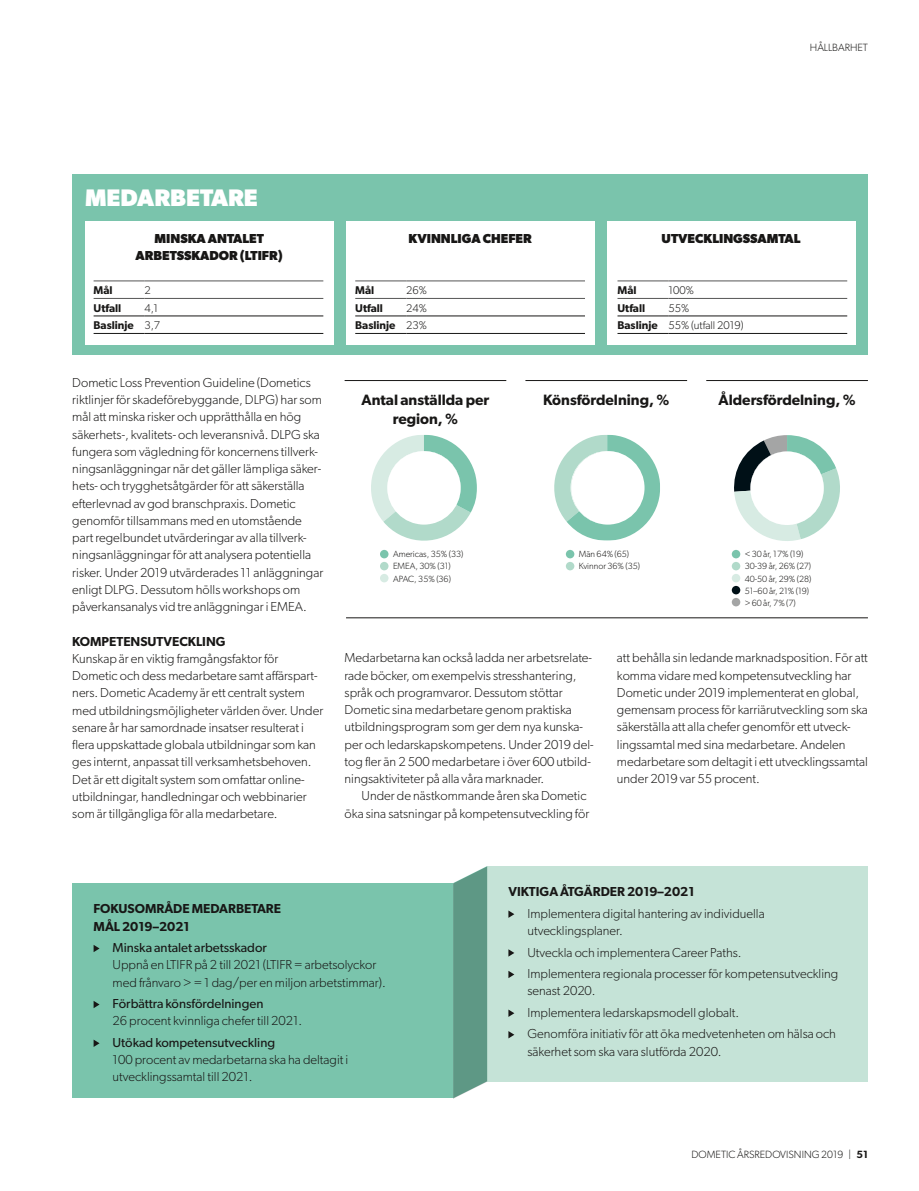
<style>
.page{position:relative;width:919px;height:1191px;background:#fff}
.page>*{position:absolute;margin:0;border:0;box-sizing:border-box;transform-origin:0 0}
.t1{font:700 24px "Gibson";color:#fff}
.t2{font:600 15px/18.8px "Gibson";color:#181716;text-align:center}
.t3{font:300 13.05px/17.2px "Gibson";color:#181716}
.t4{font:600 13.05px/17.2px "Gibson";color:#181716}
.t5{font:13.05px "Gibson";color:#181716}
.t6{font:700 13.05px/17.2px "Gibson";color:#181716;text-align:center}
.t7{font:600 11.25px/17.5px "Gibson";color:#181716;text-align:right}
.t8{font:300 11.25px/17.5px "Gibson";color:#181716;text-align:center}
.t9{font:300 10.5px "Gibson";color:#181716}
.t10{font:300 9px/12px "Gibson";color:#181716}
.s1{font-weight:300}
.s2{font-weight:600}
</style>
<div class="page">
<hr style="left:344px;top:380px;width:162px;height:1px;background:#181716">
<div style="left:380px;top:550px;width:8px;height:8px;background:#7ac4ac;border-radius:50%"></div>
<div style="left:380px;top:562px;width:8px;height:8px;background:#b1daca;border-radius:50%"></div>
<div style="left:380px;top:574px;width:8px;height:8px;background:#d7ebe3;border-radius:50%"></div>
<svg style="left:371px;top:435px;width:106px;height:106px"></svg>
<div style="left:387px;top:451px;width:73px;height:73px;background:#fff;border-radius:50%"></div>
<hr style="left:525px;top:380px;width:162px;height:1px;background:#181716">
<div style="left:566px;top:550px;width:8px;height:8px;background:#7ac4ac;border-radius:50%"></div>
<div style="left:566px;top:562px;width:8px;height:8px;background:#b1daca;border-radius:50%"></div>
<svg style="left:554px;top:435px;width:106px;height:105px"></svg>
<div style="left:570px;top:451px;width:73px;height:73px;background:#fff;border-radius:50%"></div>
<hr style="left:706px;top:380px;width:161px;height:1px;background:#181716">
<div style="left:731px;top:550px;width:9px;height:8px;background:#7ac4ac;border-radius:50%"></div>
<div style="left:731px;top:562px;width:9px;height:8px;background:#b1daca;border-radius:50%"></div>
<div style="left:731px;top:574px;width:9px;height:8px;background:#d7ebe3;border-radius:50%"></div>
<div style="left:731px;top:586px;width:9px;height:8px;background:#001017;border-radius:50%"></div>
<div style="left:731px;top:598px;width:9px;height:8px;background:#a4a5a5;border-radius:50%"></div>
<svg style="left:734px;top:435px;width:106px;height:106px"></svg>
<div style="left:750px;top:451px;width:73px;height:73px;background:#fff;border-radius:50%"></div>
<div style="left:72px;top:883px;width:381px;height:215px;background:#7ac4ac"></div>
<svg style="left:94px;top:945px;width:5px;height:7px"></svg>
<svg style="left:94px;top:1001px;width:5px;height:7px"></svg>
<svg style="left:94px;top:1040px;width:5px;height:7px"></svg>
<div style="left:487px;top:866px;width:380px;height:215px;background:#c5e3d7"></div>
<svg style="left:508px;top:910px;width:6px;height:8px"></svg>
<svg style="left:508px;top:949px;width:6px;height:7px"></svg>
<svg style="left:508px;top:971px;width:6px;height:7px"></svg>
<svg style="left:508px;top:1009px;width:6px;height:8px"></svg>
<svg style="left:508px;top:1031px;width:6px;height:7px"></svg>
<svg style="left:453px;top:866px;width:34px;height:232px;background:#699f8e"></svg>
<div style="left:72px;top:174px;width:795px;height:181px;background:#7ac4ac"></div>
<div style="left:85px;top:221px;width:248px;height:123px;background:#fff"></div>
<div style="left:346px;top:221px;width:248px;height:123px;background:#fff"></div>
<div style="left:607px;top:221px;width:248px;height:123px;background:#fff"></div>
<hr style="left:94px;top:316px;width:51px;height:1px;background:#181716">
<hr style="left:145px;top:316px;width:178px;height:1px;background:#181716">
<hr style="left:94px;top:333px;width:51px;height:1px;background:#181716">
<hr style="left:145px;top:333px;width:178px;height:1px;background:#181716">
<hr style="left:94px;top:281px;width:51px;height:1px;background:#565655">
<hr style="left:145px;top:281px;width:178px;height:1px;background:#565655">
<hr style="left:94px;top:298px;width:51px;height:1px;background:#565655">
<hr style="left:145px;top:298px;width:178px;height:1px;background:#565655">
<hr style="left:355px;top:316px;width:51px;height:1px;background:#181716">
<hr style="left:406px;top:316px;width:179px;height:1px;background:#181716">
<hr style="left:355px;top:333px;width:51px;height:1px;background:#181716">
<hr style="left:406px;top:333px;width:179px;height:1px;background:#181716">
<hr style="left:355px;top:281px;width:51px;height:1px;background:#565655">
<hr style="left:406px;top:281px;width:179px;height:1px;background:#565655">
<hr style="left:355px;top:298px;width:51px;height:1px;background:#565655">
<hr style="left:406px;top:298px;width:179px;height:1px;background:#565655">
<hr style="left:617px;top:316px;width:51px;height:1px;background:#181716">
<hr style="left:668px;top:316px;width:179px;height:1px;background:#181716">
<hr style="left:617px;top:333px;width:51px;height:1px;background:#181716">
<hr style="left:668px;top:333px;width:179px;height:1px;background:#181716">
<hr style="left:617px;top:281px;width:51px;height:1px;background:#565655">
<hr style="left:668px;top:281px;width:179px;height:1px;background:#565655">
<hr style="left:617px;top:298px;width:51px;height:1px;background:#565655">
<hr style="left:668px;top:298px;width:179px;height:1px;background:#565655">
<hr style="left:346px;top:617px;width:521px;height:1px;background:#181716">
<p class="t9" style="left:809px;top:41px;width:15px">Hållbarhet</p>
<h1 class="t1" style="left:85px;top:183px;width:174px">MEDARBETARE</h1>
<p class="t6" style="left:136px;top:229px;width:149px">MINSKA ANTALET<br>ARBETSSKADOR (LTIFR)</p>
<p class="t6" style="left:408px;top:229px;width:125px">KVINNLIGA CHEFER</p>
<p class="t6" style="left:661px;top:229px;width:140px">UTVECKLINGSSAMTAL</p>
<p class="t7" style="left:94px;top:281px;width:20px">Mål</p>
<p class="t8" style="left:145px;top:281px;width:8px">2</p>
<p class="t7" style="left:94px;top:299px;width:29px">Utfall</p>
<p class="t7" style="left:94px;top:299px;width:68px"><span class="s1">4,1<br></span>Baslinje <span class="s1">3,7</span></p>
<p class="t7" style="left:355px;top:281px;width:20px">Mål</p>
<p class="t8" style="left:406px;top:281px;width:22px">26%</p>
<p class="t7" style="left:355px;top:299px;width:29px">Utfall</p>
<p class="t7" style="left:355px;top:299px;width:73px"><span class="s1">24%<br></span>Baslinje <span class="s1">23%</span></p>
<p class="t7" style="left:617px;top:281px;width:20px">Mål</p>
<p class="t8" style="left:668px;top:281px;width:27px">100%</p>
<p class="t7" style="left:617px;top:299px;width:29px">Utfall</p>
<p class="t8" style="left:617px;top:299px;width:127px">55%<br><span class="s2">Baslinje</span> 55% (utfall 2019)</p>
<p class="t3" style="left:72px;top:373px;width:252px">Dometic Loss Prevention Guideline (Dometics riktlinjer för skadeförebyggande, DLPG) har som mål att minska risker och upprätthålla en hög säkerhets-, kvalitets- och leveransnivå. DLPG ska fungera som vägledning för koncernens tillverk&shy;ningsanläggningar när det gäller lämpliga säker&shy;hets- och trygghetsåtgärder för att säkerställa efterlevnad av god branschpraxis. Dometic genomför tillsammans med en utomstående part regelbundet utvärderingar av alla tillverk&shy;ningsanläggningar för att analysera potentiella risker. Under 2019 utvärderades 11 anläggningar enligt DLPG. Dessutom hölls workshops om påverkansanalys vid tre anläggningar i EMEA.</p>
<p class="t4" style="left:72px;top:632px;width:155px">KOMPETENSUTVECKLING</p>
<p class="t3" style="left:72px;top:649px;width:252px">Kunskap är en viktig framgångsfaktor för Dometic och dess medarbetare samt affärspart&shy;ners. Dometic Academy är ett centralt system med utbildningsmöjligheter världen över. Under senare år har samordnade insatser resulterat i flera uppskattade globala utbildningar som kan ges internt, anpassat till verksamhetsbehoven.<br>Det är ett digitalt system som omfattar online&shy;utbildningar, handledningar och webbinarier som är tillgängliga för alla medarbetare.</p>
<p class="t2" style="left:361px;top:390px;width:129px">Antal anställda per region, %</p>
<p class="t10" style="left:393px;top:548px;width:72px">Americas, 35% (33)<br>EMEA, 30% (31)<br>APAC, 35% (36)</p>
<p class="t2" style="left:543px;top:390px;width:128px">Könsfördelning, %</p>
<p class="t2" style="left:718px;top:390px;width:139px">Åldersfördelning, %</p>
<p class="t10" style="left:579px;top:548px;width:63px">Män 64% (65)<br>Kvinnor 36% (35)</p>
<p class="t10" style="left:744px;top:548px;width:68px">&lt;30 år, 17% (19)<br>30-39 år, 26% (27)<br>40-50 år, 29% (28)</p>
<p class="t10" style="left:744px;top:585px;width:66px;line-height:11.1px">51–60 år, 21% (19) &gt;60 år, 7% (7)</p>
<p class="t3" style="left:344px;top:649px;width:250px">Medarbetarna kan också ladda ner arbetsrelate&shy;rade böcker, om exempelvis stresshantering, språk och programvaror. Dessutom stöttar Dometic sina medarbetare genom praktiska utbildningsprogram som ger dem nya kunska&shy;per och ledarskapskompetens. Under 2019 del&shy;tog fler än 2 500 medarbetare i över 600 utbild&shy;ningsaktiviteter på alla våra marknader.</p>
<p class="t3" style="left:344px;top:787px;width:246px;text-align:right">Under de nästkommande åren ska Dometic öka sina satsningar på kompetensutveckling för</p>
<p class="t3" style="left:617px;top:649px;width:252px">att behålla sin ledande marknadsposition. För att komma vidare med kompetensutveckling har Dometic under 2019 implementerat en global, gemensam process för karriärutveckling som ska säkerställa att alla chefer genomför ett utveck&shy;lingssamtal med sina medarbetare. Andelen medarbetare som deltagit i ett utvecklingssamtal under 2019 var 55 procent.</p>
<p class="t4" style="left:94px;top:900px;width:189px">FOKUSOMRÅDE MEDARBETARE<br>MÅL 2019–2021</p>
<p class="t5" style="left:113px;top:939px;width:156px">Minska antalet arbetsskador</p>
<p class="t3" style="left:113px;top:956px;width:275px">Uppnå en LTIFR på 2 till 2021 (LTIFR = arbetsolyckor med frånvaro &gt; = 1 dag/per en miljon arbetstimmar).</p>
<p class="t5" style="left:113px;top:995px;width:152px">Förbättra könsfördelningen</p>
<p class="t3" style="left:113px;top:1012px;width:191px">26 procent kvinnliga chefer till 2021.</p>
<p class="t5" style="left:113px;top:1034px;width:164px">Utökad kompetensutveckling</p>
<p class="t3" style="left:113px;top:1051px;width:237px">100 procent av medarbetarna ska ha deltagit i utvecklingssamtal till 2021.</p>
<p class="t4" style="left:508px;top:883px;width:188px">VIKTIGA ÅTGÄRDER 2019–2021</p>
<p class="t3" style="left:527px;top:904px;width:239px">Implementera digital hantering av individuella utvecklingsplaner.</p>
<p class="t3" style="left:527px;top:941px;width:312px;line-height:21.5px">Utveckla och implementera Career Paths.<br>Implementera regionala processer för kompetensutveckling</p>
<p class="t3" style="left:527px;top:980px;width:310px;line-height:21.5px">senast 2020.<br>Implementera ledarskapsmodell globalt.<br>Genomföra initiativ för att öka medvetenheten om hälsa och</p>
<p class="t3" style="left:527px;top:1042px;width:195px">säkerhet som ska vara slutförda 2020.</p>
<p class="t9" style="left:691px;top:1148px;width:178px">DOMETIC ÅRSREDOVISNING 2019 | <span class="s2">51</span></p>
</div>
